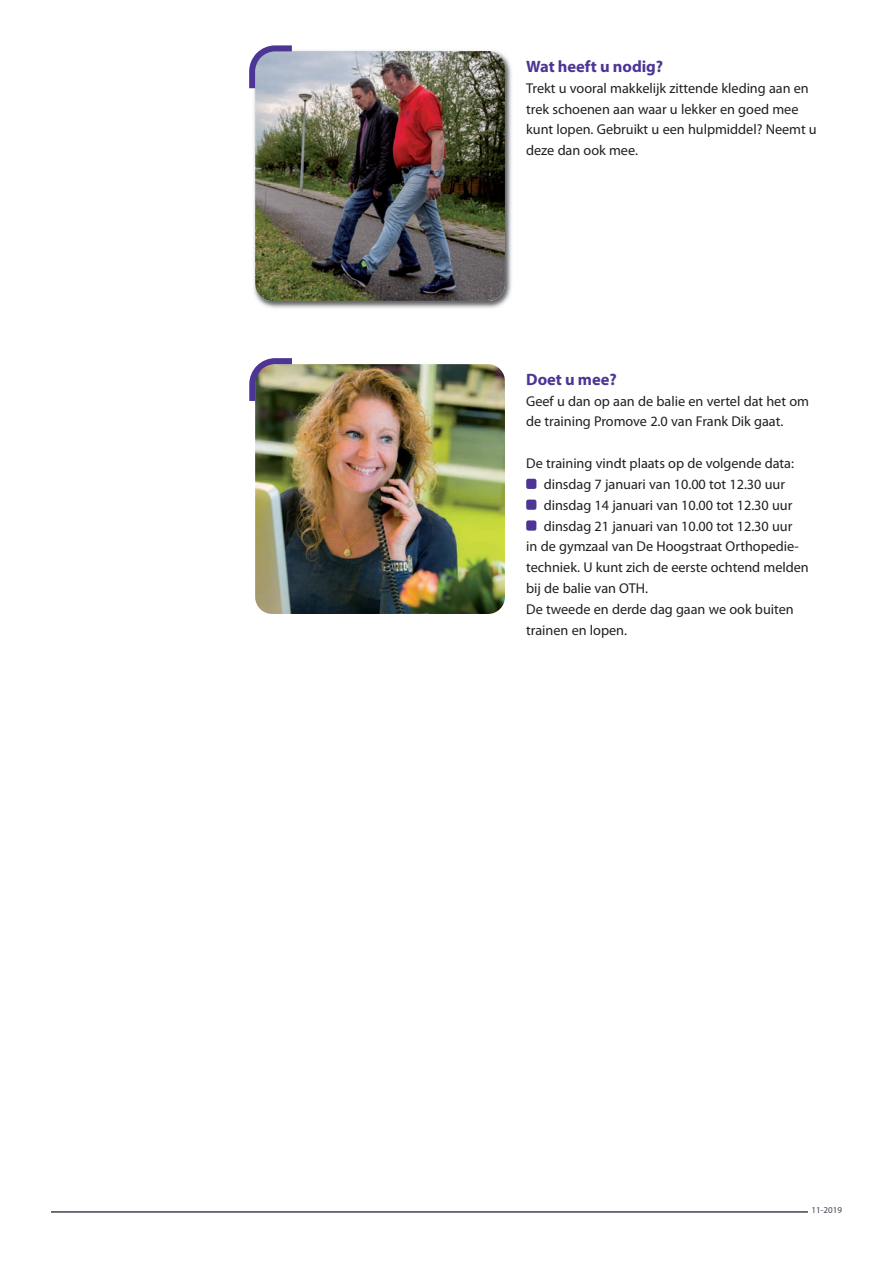
<style>
.page{position:relative;width:893px;height:1263px;background:#fff}
.page>*{position:absolute;margin:0;border:0;box-sizing:border-box;transform-origin:0 0}
.t1{font:700 16.5px "Myriad Pro";letter-spacing:-.005em;color:#4d3595}
.t2{font:14.25px/20.9px "Myriad Pro";letter-spacing:-.005em;color:#231f20}
.t3{font:9px "Myriad Pro";color:#3e444f}
</style>
<div class="page">
<img style="left:254px;top:50px;width:258px;height:258px">
<img style="left:255px;top:51px;width:250px;height:250px;border-radius:17px">
<svg style="left:249px;top:45px;width:49px;height:49px;background:#a7aac6"></svg>
<div style="left:526px;top:479px;width:10px;height:10px;background:#4d3595;border-radius:2px"></div>
<div style="left:526px;top:520px;width:10px;height:11px;background:#4d3595;border-radius:2px"></div>
<div style="left:526px;top:500px;width:10px;height:10px;background:#4d3595;border-radius:2px"></div>
<hr style="left:51px;top:1211px;width:757px;height:2px;background:#3e444f">
<img style="left:255px;top:364px;width:250px;height:250px;border-radius:17px">
<svg style="left:249px;top:358px;width:49px;height:49px;background:#818076"></svg>
<p class="t1" style="left:526px;top:60px;width:138px">Wat heeft u nodig?</p>
<p class="t2" style="left:526px;top:79px;width:292px">Trekt u vooral makkelijk zittende kleding aan en trek schoenen aan waar u lekker en goed mee kunt lopen. Gebruikt u een hulpmiddel? Neemt u deze dan ook mee.</p>
<p class="t1" style="left:526px;top:373px;width:92px">Doet u mee?</p>
<p class="t2" style="left:526px;top:391px;width:284px">Geef u dan op aan de balie en vertel dat het om de training Promove 2.0 van Frank Dik gaat.</p>
<p class="t2" style="left:526px;top:454px;width:269px">De training vindt plaats op de volgende data:</p>
<p class="t2" style="left:544px;top:475px;width:243px">dinsdag 7 januari van 10.00 tot 12.30 uur</p>
<p class="t2" style="left:544px;top:496px;width:250px">dinsdag 14 januari van 10.00 tot 12.30 uur</p>
<p class="t2" style="left:544px;top:516px;width:250px">dinsdag 21 januari van 10.00 tot 12.30 uur</p>
<p class="t2" style="left:526px;top:537px;width:274px">in de gymzaal van De Hoogstraat Orthopedie-</p>
<p class="t2" style="left:526px;top:558px;width:284px">techniek. U kunt zich de eerste ochtend melden</p>
<p class="t2" style="left:526px;top:579px;width:123px">bij de balie van OTH.</p>
<p class="t2" style="left:526px;top:600px;width:269px">De tweede en derde dag gaan we ook buiten</p>
<p class="t2" style="left:526px;top:621px;width:102px">trainen en lopen.</p>
<p class="t3" style="left:811px;top:1206px;width:32px">11-2019</p>
</div>
